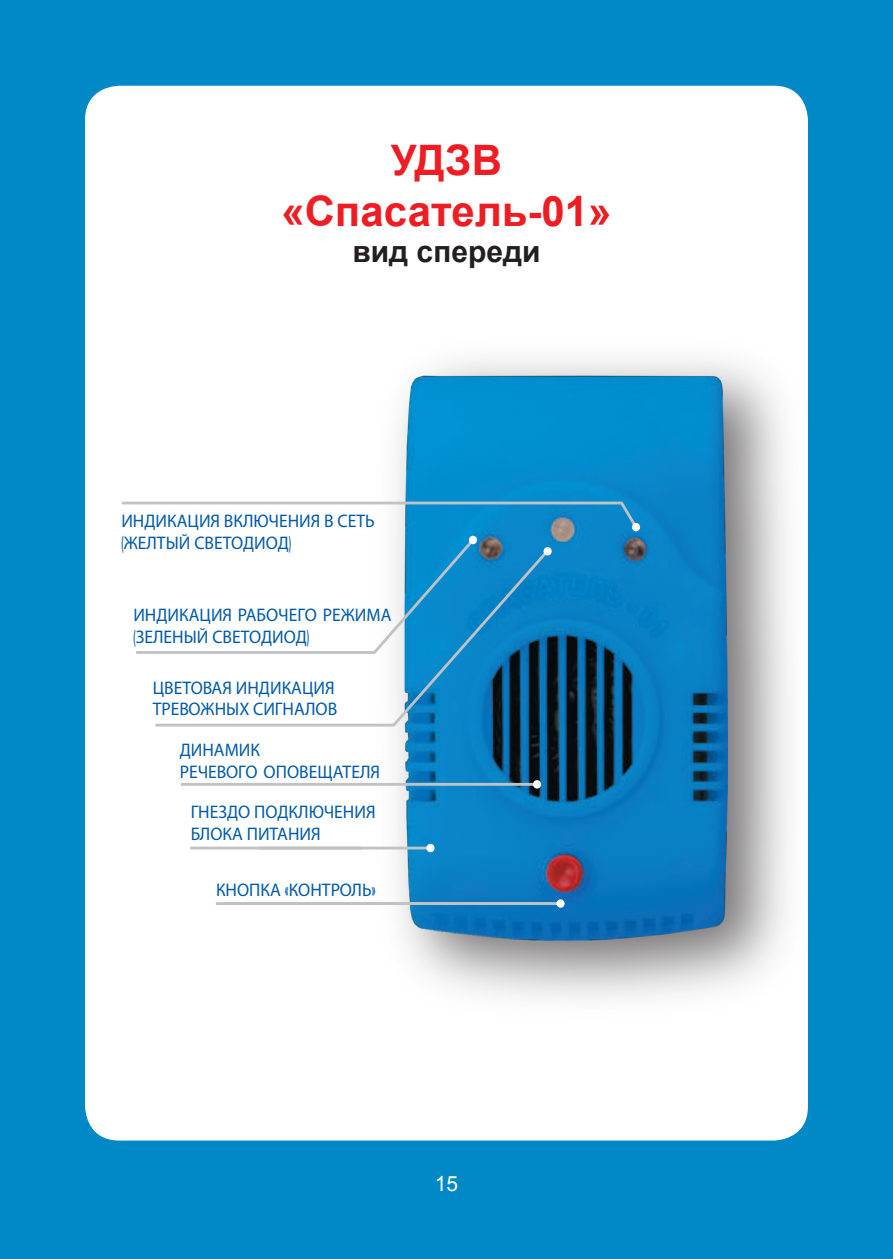
<style>
.page{position:relative;width:893px;height:1259px;background:#0088c7}
.page>*{position:absolute;margin:0;border:0;box-sizing:border-box;transform-origin:0 0}
.t1{font:700 42px/50.4px "Arial";color:#ee1d23;text-align:center}
.t2{font:700 30px "Arial";color:#231f20}
.t3{font:21px "Arial";color:#fff}
.t4{font:18.3px/21.9px "Myriad Pro";color:#015aaa}
.s1{font-family:"Arial";font-weight:700}
</style>
<div class="page">
<div style="left:85px;top:86px;width:723px;height:1054px;background:#fff;border-radius:34px"></div>
<img style="left:359px;top:322px;width:449px;height:715px">
<img style="left:405px;top:375px;width:322px;height:565px">
<hr style="left:259px;top:846px;width:171px;height:3px;background:#c1c2c4">
<hr style="left:190px;top:846px;width:172px;height:3px;background:#c1c2c4">
<hr style="left:224px;top:902px;width:337px;height:3px;background:#c1c2c4">
<hr style="left:216px;top:902px;width:336px;height:3px;background:#c1c2c4">
<svg style="left:122px;top:500px;width:518px;height:155px"></svg>
<hr style="left:181px;top:783px;width:356px;height:2px;background:#c1c2c4">
<div style="left:469px;top:536px;width:8px;height:8px;background:#fff;border-radius:50%"></div>
<div style="left:426px;top:844px;width:9px;height:8px;background:#fff;border-radius:50%"></div>
<div style="left:556px;top:899px;width:9px;height:8px;background:#fff;border-radius:50%"></div>
<div style="left:632px;top:523px;width:8px;height:8px;background:#fff;border-radius:50%"></div>
<div style="left:533px;top:780px;width:8px;height:8px;background:#fff;border-radius:50%"></div>
<svg style="left:153px;top:547px;width:398px;height:181px"></svg>
<div style="left:544px;top:547px;width:8px;height:8px;background:#fff;border-radius:50%"></div>
<h1 class="t1" style="left:281px;top:137px;width:332px">УДЗВ «Спасатель-01»</h1>
<h2 class="t2" style="left:352px;top:231px;width:190px">вид спереди</h2>
<p class="t4" style="left:121px;top:510px;width:255px">ИНДИКАЦИЯ ВКЛЮЧЕНИЯ В СЕТЬ <span class="s1">(</span>ЖЕЛТЫЙ СВЕТОДИОД<span class="s1">)</span></p>
<p class="t4" style="left:133px;top:603px;width:260px">ИНДИКАЦИЯ РАБОЧЕГО РЕЖИМА <span class="s1">(</span>ЗЕЛЕНЫЙ СВЕТОДИОД<span class="s1">)</span></p>
<p class="t4" style="left:153px;top:676px;width:186px">ЦВЕТОВАЯ ИНДИКАЦИЯ<br>ТРЕВОЖНЫХ СИГНАЛОВ</p>
<p class="t4" style="left:180px;top:738px;width:202px">ДИНАМИК<br>РЕЧЕВОГО ОПОВЕЩАТЕЛЯ</p>
<p class="t4" style="left:191px;top:801px;width:186px">ГНЕЗДО ПОДКЛЮЧЕНИЯ<br>БЛОКА ПИТАНИЯ</p>
<p class="t4" style="left:216px;top:878px;width:161px">КНОПКА <span class="s1">«</span>КОНТРОЛЬ<span class="s1">»</span></p>
<p class="t3" style="left:435px;top:1169px;width:25px">15</p>
</div>
